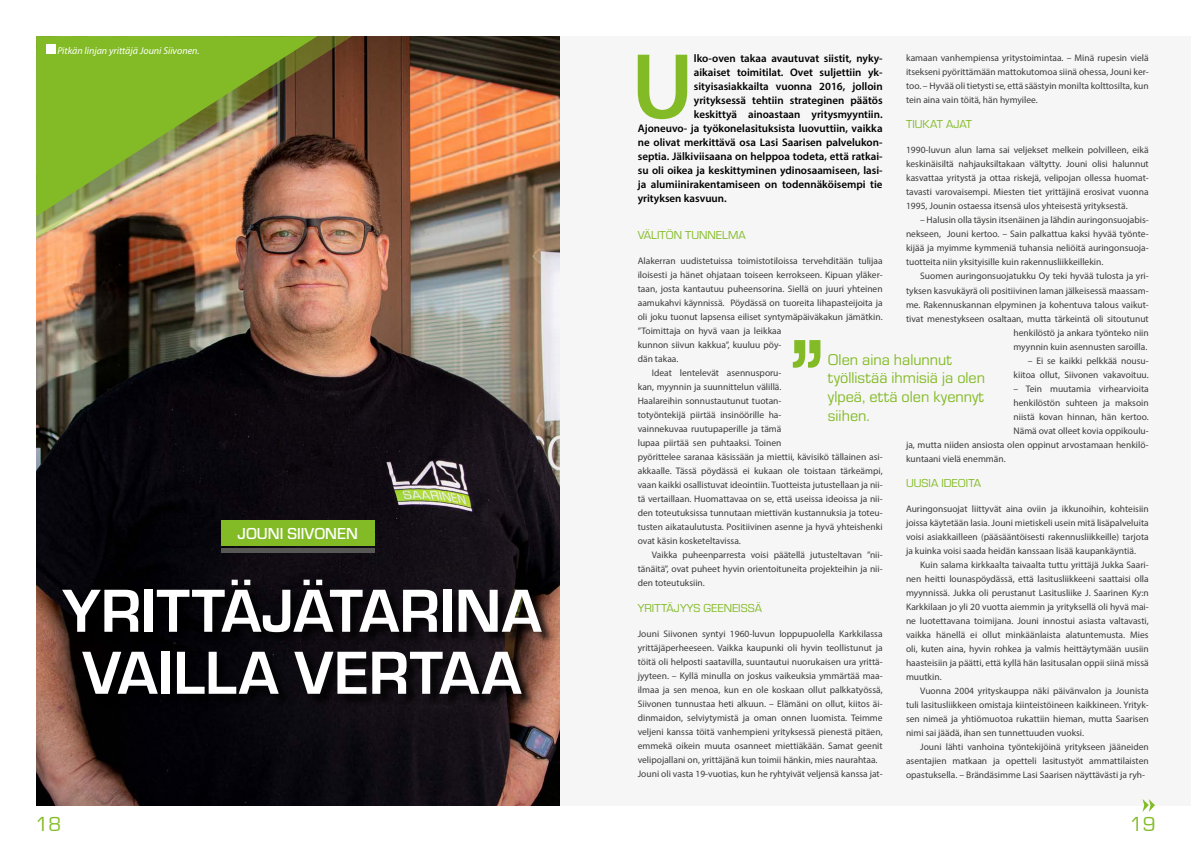
<style>
.page{position:relative;width:1191px;height:842px;background:#fff}
.page>*{position:absolute;margin:0;border:0;box-sizing:border-box;transform-origin:0 0}
.t1{font:600 94.1px "Myriad Pro";color:#83bb26}
.t2{font:700 63px/62px "Eurostile";color:#fff;text-align:center}
.t3{font:21px "Eurostile";color:#83bb26}
.t4{font:500 16.5px "Eurostile";color:#fff}
.t5{font:16.2px/18.8px "Eurostile";color:#83bb26}
.t6{font:12px "Eurostile";color:#83bb26}
.t7{font:600 11px "Myriad Pro";color:#000}
.t8{font:italic 10px "Myriad Pro";color:#fff}
.t9{font:9.5px/14px "Myriad Pro";color:#3c3c3b;text-align:justify}
</style>
<div class="page">
<div style="left:36px;top:36px;width:568px;height:770px;background:#f6f6f6"></div>
<img style="left:36px;top:36px;width:523px;height:770px">
<div style="left:64px;top:581px;width:490px;height:126px;background:#000;opacity:.75"></div>
<div style="left:221px;top:520px;width:153px;height:26px;background:#83bb26"></div>
<hr style="left:221px;top:548px;width:153px;height:4px;background:#575756">
<img style="left:36px;top:36px;width:316px;height:203px">
<img style="left:36px;top:36px;width:281px;height:180px">
<div style="left:46px;top:45px;width:10px;height:9px;background:#fff"></div>
<div style="left:587px;top:36px;width:604px;height:770px;background:#f6f6f6"></div>
<svg style="left:793px;top:340px;width:27px;height:28px"></svg>
<svg style="left:1142px;top:799px;width:13px;height:13px"></svg>
<p class="t8" style="left:57px;top:44px;width:144px">Pitkän linjan yrittäjä Jouni Siivonen.</p>
<h3 class="t4" style="left:238px;top:522px;width:122px">JOUNI SIIVONEN</h3>
<h2 class="t2" style="left:62px;top:576px;width:481px">YRITTÄJÄTARINA<br>VAILLA VERTAA</h2>
<p class="t9" style="left:906px;top:50px;width:244px">kamaan vanhempiensa yritystoimintaa. – Minä rupesin vielä itsekseni pyörittämään mattokutomoa siinä ohessa, Jouni ker&shy;too. – Hyvää oli tietysti se, että säästyin monilta kolttosilta, kun tein aina vain töitä, hän hymyilee.</p>
<p class="t6" style="left:906px;top:116px;width:68px">TIUKAT AJAT</p>
<p class="t9" style="left:906px;top:143px;width:244px">1990-luvun alun lama sai veljekset melkein polvilleen, eikä keskinäisiltä nahjauksiltakaan vältytty. Jouni olisi halunnut kasvattaa yritystä ja ottaa riskejä, velipojan ollessa huomat&shy;tavasti varovaisempi. Miesten tiet yrittäjinä erosivat vuonna 1995, Jounin ostaessa itsensä ulos yhteisestä yrityksestä.</p>
<p class="t9" style="left:906px;top:213px;width:244px;text-indent:14px">– Halusin olla täysin itsenäinen ja lähdin auringonsuojabis&shy;nekseen, Jouni kertoo. – Sain palkattua kaksi hyvää työnte&shy;kijää ja myimme kymmeniä tuhansia neliöitä auringonsuoja&shy;tuotteita niin yksityisille kuin rakennusliikkeillekin.</p>
<p class="t9" style="left:906px;top:269px;width:244px;text-align:right">Suomen auringonsuojatukku Oy teki hyvää tulosta ja yri&shy;tyksen kasvukäyrä oli positiivinen laman jälkeisessä maassam&shy;me. Rakennuskannan elpyminen ja kohentuva talous vaikut&shy;tivat menestykseen osaltaan, mutta tärkeintä oli sitoutunut henkilöstö ja ankara työnteko niin<br>myynnin kuin asennusten saroilla.</p>
<p class="t9" style="left:1013px;top:353px;width:137px;text-align:right">– Ei se kaikki pelkkää nousu&shy;kiitoa ollut, Siivonen vakavoituu.</p>
<p class="t9" style="left:1013px;top:381px;width:137px">– Tein muutamia virhearvioita</p>
<p class="t9" style="left:1013px;top:395px;width:137px">henkilöstön suhteen ja maksoin</p>
<p class="t9" style="left:1013px;top:409px;width:137px">niistä kovan hinnan, hän kertoo.</p>
<p class="t9" style="left:1013px;top:423px;width:137px">Nämä ovat olleet kovia oppikoulu-</p>
<p class="t9" style="left:906px;top:437px;width:244px">ja, mutta niiden ansiosta olen oppinut arvostamaan henkilö-</p>
<p class="t9" style="left:906px;top:451px;width:101px">kuntaani vielä enemmän.</p>
<p class="t6" style="left:906px;top:475px;width:77px">UUSIA IDEOITA</p>
<p class="t9" style="left:906px;top:502px;width:244px">Auringonsuojat liittyvät aina oviin ja ikkunoihin, kohteisiin joissa käytetään lasia. Jouni mietiskeli usein mitä lisäpalveluita voisi asiakkailleen (pääsääntöisesti rakennusliikkeille) tarjota ja kuinka voisi saada heidän kanssaan lisää kaupankäyntiä.</p>
<p class="t9" style="left:906px;top:558px;width:244px;text-indent:14px">Kuin salama kirkkaalta taivaalta tuttu yrittäjä Jukka Saari&shy;nen heitti lounaspöydässä, että lasitusliikkeeni saattaisi olla myynnissä. Jukka oli perustanut Lasitusliike J. Saarinen Ky:n Karkkilaan jo yli 20 vuotta aiemmin ja yrityksellä oli hyvä mai&shy;ne luotettavana toimijana. Jouni innostui asiasta valtavasti, vaikka hänellä ei ollut minkäänlaista alatuntemusta. Mies oli, kuten aina, hyvin rohkea ja valmis heittäytymään uusiin haasteisiin ja päätti, että kyllä hän lasitusalan oppii siinä missä muutkin.</p>
<p class="t9" style="left:906px;top:684px;width:244px;text-indent:14px">Vuonna 2004 yrityskauppa näki päivänvalon ja Jounista tuli lasitusliikkeen omistaja kiinteistöineen kaikkineen. Yrityk&shy;sen nimeä ja yhtiömuotoa rukattiin hieman, mutta Saarisen nimi sai jäädä, ihan sen tunnettuuden vuoksi.</p>
<p class="t9" style="left:906px;top:740px;width:244px;text-indent:14px">Jouni lähti vanhoina työntekijöinä yritykseen jääneiden asentajien matkaan ja opetteli lasitustyöt ammattilaisten opastuksella. – Brändäsimme Lasi Saarisen näyttävästi ja ryh-</p>
<h1 class="t1" style="left:631px;top:27px;width:64px">U</h1>
<p class="t7" style="left:694px;top:51px;width:190px">lko-oven takaa avautuvat siistit, nyky-</p>
<p class="t7" style="left:694px;top:65px;width:190px">aikaiset toimitilat. Ovet suljettiin yk-</p>
<p class="t7" style="left:694px;top:79px;width:190px">sityisasiakkailta vuonna 2016, jolloin</p>
<p class="t7" style="left:694px;top:93px;width:190px">yrityksessä tehtiin strateginen päätös</p>
<p class="t7" style="left:694px;top:107px;width:190px">keskittyä ainoastaan yritysmyyntiin.</p>
<p class="t7" style="left:638px;top:121px;width:246px">Ajoneuvo- ja työkonelasituksista luovuttiin, vaikka</p>
<p class="t7" style="left:638px;top:135px;width:246px">ne olivat merkittävä osa Lasi Saarisen palvelukon-</p>
<p class="t7" style="left:638px;top:149px;width:246px">septia. Jälkiviisaana on helppoa todeta, että ratkai-</p>
<p class="t7" style="left:638px;top:163px;width:246px">su oli oikea ja keskittyminen ydinosaamiseen, lasi-</p>
<p class="t7" style="left:638px;top:177px;width:246px">ja alumiinirakentamiseen on todennäköisempi tie</p>
<p class="t7" style="left:638px;top:191px;width:90px">yrityksen kasvuun.</p>
<p class="t6" style="left:638px;top:227px;width:110px">VÄLITÖN TUNNELMA</p>
<p class="t9" style="left:638px;top:254px;width:246px">Alakerran uudistetuissa toimistotiloissa tervehditään tulijaa</p>
<p class="t9" style="left:638px;top:268px;width:246px">iloisesti ja hänet ohjataan toiseen kerrokseen. Kipuan yläker-</p>
<p class="t9" style="left:638px;top:282px;width:246px">taan, josta kantautuu puheensorina. Siellä on juuri yhteinen</p>
<p class="t9" style="left:638px;top:296px;width:246px">aamukahvi käynnissä. Pöydässä on tuoreita lihapasteijoita ja</p>
<p class="t9" style="left:638px;top:310px;width:246px">oli joku tuonut lapsensa eiliset syntymäpäiväkakun jämätkin.</p>
<p class="t9" style="left:638px;top:324px;width:145px">”Toimittaja on hyvä vaan ja leikkaa</p>
<p class="t9" style="left:638px;top:338px;width:145px">kunnon siivun kakkua”, kuuluu pöy-</p>
<p class="t9" style="left:638px;top:352px;width:42px">dän takaa.</p>
<p class="t9" style="left:652px;top:366px;width:131px">Ideat lentelevät asennusporu-</p>
<p class="t9" style="left:638px;top:380px;width:145px">kan, myynnin ja suunnittelun välillä.</p>
<p class="t9" style="left:638px;top:394px;width:145px">Haalareihin sonnustautunut tuotan-</p>
<p class="t9" style="left:638px;top:408px;width:145px">totyöntekijä piirtää insinöörille ha-</p>
<p class="t9" style="left:638px;top:422px;width:145px">vainnekuvaa ruutupaperille ja tämä</p>
<p class="t9" style="left:638px;top:436px;width:145px">lupaa piirtää sen puhtaaksi. Toinen</p>
<p class="t9" style="left:638px;top:450px;width:246px">pyörittelee saranaa käsissään ja miettii, kävisikö tällainen asi-</p>
<p class="t9" style="left:638px;top:464px;width:246px">akkaalle. Tässä pöydässä ei kukaan ole toistaan tärkeämpi,</p>
<p class="t9" style="left:638px;top:478px;width:246px">vaan kaikki osallistuvat ideointiin. Tuotteista jutustellaan ja nii-</p>
<p class="t9" style="left:638px;top:492px;width:246px">tä vertaillaan. Huomattavaa on se, että useissa ideoissa ja nii-</p>
<p class="t9" style="left:638px;top:506px;width:246px">den toteutuksissa tunnutaan miettivän kustannuksia ja toteu-</p>
<p class="t9" style="left:638px;top:520px;width:246px">tusten aikataulutusta. Positiivinen asenne ja hyvä yhteishenki</p>
<p class="t9" style="left:638px;top:534px;width:105px">ovat käsin kosketeltavissa.</p>
<p class="t9" style="left:652px;top:548px;width:232px">Vaikka puheenparresta voisi päätellä jutusteltavan ”nii-</p>
<p class="t9" style="left:638px;top:562px;width:246px">tänäitä”, ovat puheet hyvin orientoituneita projekteihin ja nii-</p>
<p class="t9" style="left:638px;top:576px;width:69px">den toteutuksiin.</p>
<p class="t6" style="left:638px;top:599px;width:126px">YRITTÄJYYS GEENEISSÄ</p>
<p class="t9" style="left:638px;top:626px;width:246px;text-align:left">Jouni Siivonen syntyi 1960-luvun loppupuolella Karkkilassa yrittäjäperheeseen. Vaikka kaupunki oli hyvin teollistunut ja töitä oli helposti saatavilla, suuntautui nuorukaisen ura yrittä&shy;jyyteen. – Kyllä minulla on joskus vaikeuksia ymmärtää maa&shy;ilmaa ja sen menoa, kun en ole koskaan ollut palkkatyössä, Siivonen tunnustaa heti alkuun. – Elämäni on ollut, kiitos äi&shy;dinmaidon, selviytymistä ja oman onnen luomista. Teimme veljeni kanssa töitä vanhempieni yrityksessä pienestä pitäen, emmekä oikein muuta osanneet miettiäkään. Samat geenit velipojallani on, yrittäjänä kun toimii hänkin, mies naurahtaa.<br>Jouni oli vasta 19-vuotias, kun he ryhtyivät veljensä kanssa jat-</p>
<h3 class="t5" style="left:828px;top:349px;width:159px">Olen aina halunnut työllistää ihmisiä ja olen ylpeä, että olen kyennyt siihen.</h3>
<h3 class="t3" style="left:35px;top:813px;width:27px">18</h3>
<h3 class="t3" style="left:1129px;top:813px;width:27px">19</h3>
</div>
